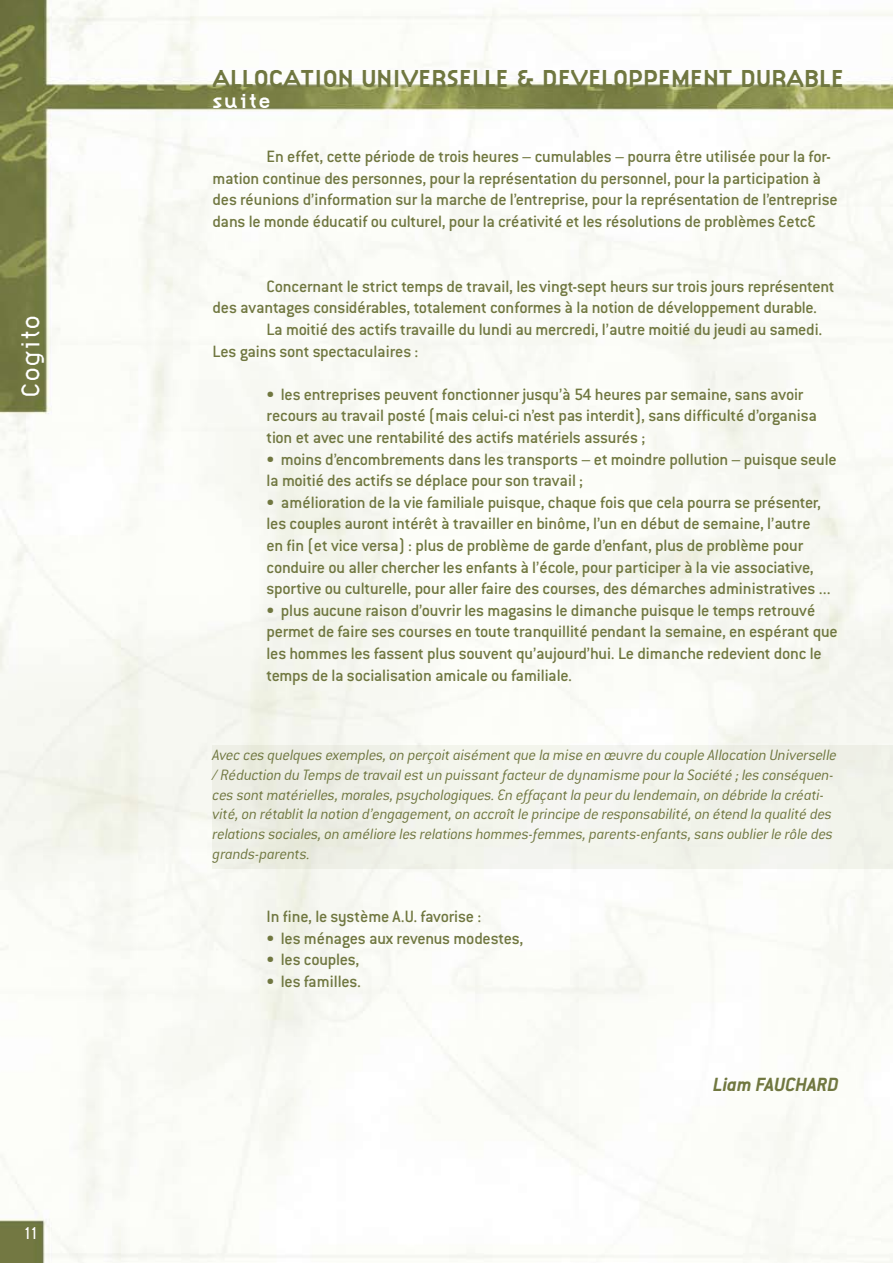
<style>
.page{position:relative;width:893px;height:1263px;background:#fff}
.page>*{position:absolute;margin:0;border:0;box-sizing:border-box;transform-origin:0 0}
.t1{font:300 27px "Citizen";color:#fff}
.t2{font:700 25.5px "Citizen";color:#707740}
.t3{font:italic 700 21px "Conduit ITC";color:#707740}
.t4{font:700 21px "Citizen";letter-spacing:.075em;color:#fff}
.t5{font:500 18px/21.6px "Conduit ITC";letter-spacing:-.015em;color:#707740}
.t6{font:300 18px "Citizen";color:#fff}
.t7{font:italic 300 16.5px/19.8px "Conduit ITC";letter-spacing:-.015em;color:#707740}
</style>
<div class="page">
<img style="left:0;top:0;width:893px;height:1263px">
<div style="left:213px;top:745px;width:680px;height:123px;background:#f2f4eb"></div>
<h1 class="t1" style="left:15px;top:398px;width:85px;rotate:-90deg">Cogito</h1>
<p class="t6" style="left:24px;top:1222px;width:15px">11</p>
<h2 class="t2" style="left:213px;top:64px;width:633px">ALLOCATION UNIVERSELLE &amp; DEVELOPPEMENT DURABLE</h2>
<p class="t4" style="left:213px;top:89px;width:60px">suite</p>
<p class="t5" style="left:213px;top:146px;width:626px;text-indent:54px">En effet, cette période de trois heures – cumulables – pourra être utilisée pour la for&shy;mation continue des personnes, pour la représentation du personnel, pour la participation à des réunions d’information sur la marche de l’entreprise, pour la représentation de l’entreprise dans le monde éducatif ou culturel, pour la créativité et les résolutions de problèmes …etc…</p>
<p class="t5" style="left:267px;top:275px;width:569px">Concernant le strict temps de travail, les vingt-sept heurs sur trois jours représentent</p>
<p class="t5" style="left:213px;top:297px;width:606px">des avantages considérables, totalement conformes à la notion de développement durable.</p>
<p class="t5" style="left:267px;top:318px;width:557px">La moitié des actifs travaille du lundi au mercredi, l’autre moitié du jeudi au samedi.</p>
<p class="t5" style="left:213px;top:340px;width:207px">Les gains sont spectaculaires :</p>
<p class="t5" style="left:267px;top:383px;width:552px">• les entreprises peuvent fonctionner jusqu’à 54 heures par semaine, sans avoir recours au travail posté (mais celui-ci n’est pas interdit), sans difficulté d’organisa tion et avec une rentabilité des actifs matériels assurés ;</p>
<p class="t5" style="left:267px;top:448px;width:572px">• moins d’encombrements dans les transports – et moindre pollution – puisque seule la moitié des actifs se déplace pour son travail ;</p>
<p class="t5" style="left:267px;top:491px;width:566px">• amélioration de la vie familiale puisque, chaque fois que cela pourra se présenter, les couples auront intérêt à travailler en binôme, l’un en début de semaine, l’autre en fin (et vice versa) : plus de problème de garde d’enfant, plus de problème pour conduire ou aller chercher les enfants à l’école, pour participer à la vie associative, sportive ou culturelle, pour aller faire des courses, des démarches administratives ...</p>
<p class="t5" style="left:267px;top:599px;width:572px">• plus aucune raison d’ouvrir les magasins le dimanche puisque le temps retrouvé permet de faire ses courses en toute tranquillité pendant la semaine, en espérant que les hommes les fassent plus souvent qu’aujourd’hui. Le dimanche redevient donc le temps de la socialisation amicale ou familiale.</p>
<p class="t7" style="left:213px;top:745px;width:626px">Avec ces quelques exemples, on perçoit aisément que la mise en œuvre du couple Allocation Universelle / Réduction du Temps de travail est un puissant facteur de dynamisme pour la Société ; les conséquen&shy;ces sont matérielles, morales, psychologiques. En effaçant la peur du lendemain, on débride la créati&shy;vité, on rétablit la notion d’engagement, on accroît le principe de responsabilité, on étend la qualité des relations sociales, on améliore les relations hommes-femmes, parents-enfants, sans oublier le rôle des grands-parents.</p>
<p class="t5" style="left:267px;top:905px;width:216px">In fine, le système A.U. favorise :</p>
<p class="t5" style="left:267px;top:927px;width:258px">• les ménages aux revenus modestes,</p>
<p class="t5" style="left:267px;top:948px;width:94px">• les couples,</p>
<p class="t5" style="left:267px;top:970px;width:96px">• les familles.</p>
<p class="t3" style="left:713px;top:1072px;width:127px">Liam FAUCHARD</p>
</div>
